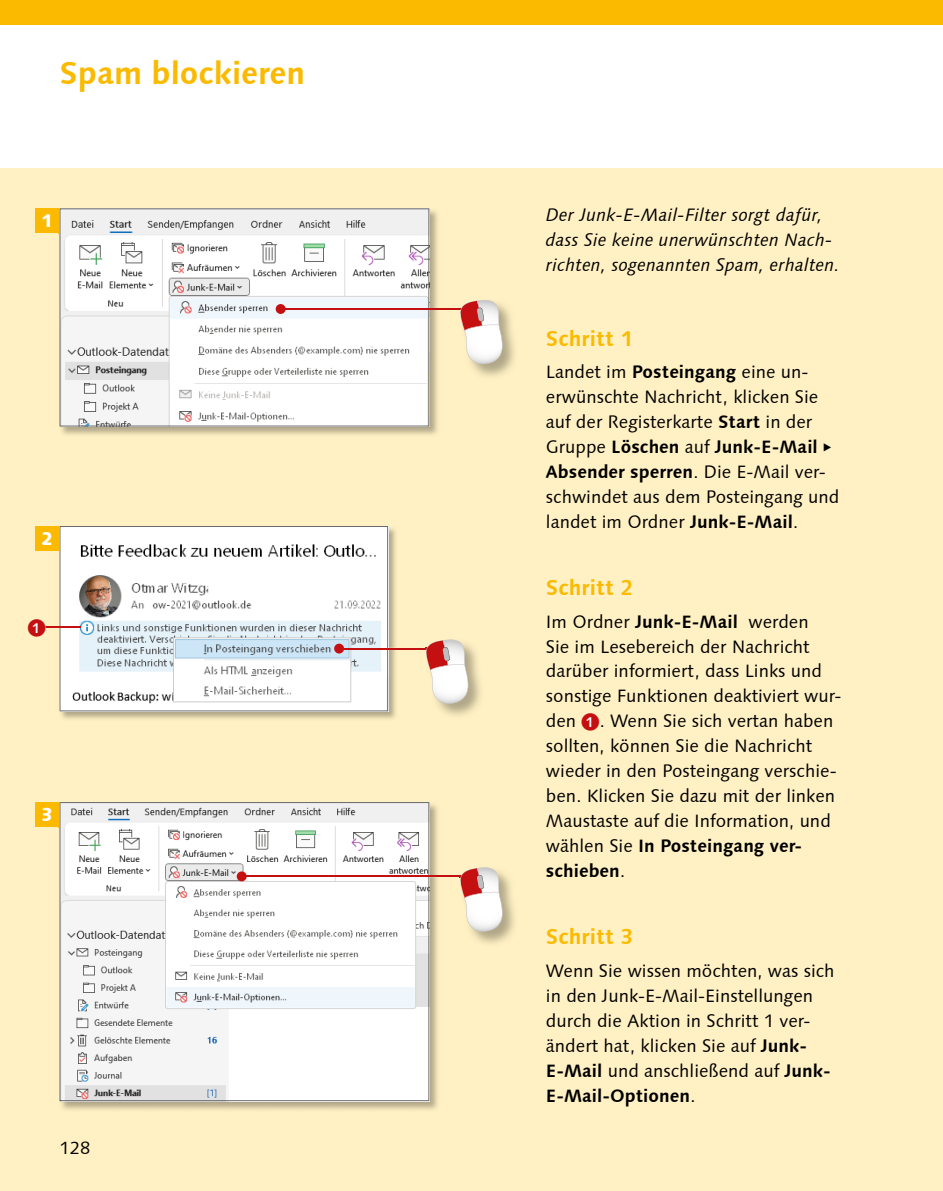
<style>
.page{position:relative;width:943px;height:1191px;background:#fff}
.page>*{position:absolute;margin:0;border:0;box-sizing:border-box;transform-origin:0 0}
.t1{font:700 31.5px "Syntax Next LT Pro";color:#fbba00}
.t2{font:700 21.35px "Syntax Next LT Pro";color:#fbba00}
.t3{font:800 18.38px "Syntax Next LT Pro";color:#fff}
.t4{font:17.85px/24.8px "Syntax Next LT Pro";color:#000}
.t5{font:italic 17.85px/24.8px "Syntax Next LT Pro";letter-spacing:.005em;color:#000}
.t6{font:17.85px "Galileo Press Callout";color:#c51011}
.t7{font:17.5px "Syntax Next LT Pro";color:#000}
.s1{font-weight:700}
.s2{font-family:"European Pi X";font-size:10.5px}
.s3{font-family:"Galileo Press Callout";color:#c51011}
</style>
<div class="page">
<div style="left:0;top:0;width:943px;height:25px;background:#fbba00"></div>
<div style="left:0;top:169px;width:943px;height:1022px;background:#fff1c4"></div>
<div style="left:582px;top:714px;width:16px;height:16px;background:#fff;border-radius:50%"></div>
<div style="left:35px;top:208px;width:25px;height:25px;background:#fbba00"></div>
<div style="left:35px;top:802px;width:25px;height:25px;background:#fbba00"></div>
<div style="left:35px;top:526px;width:25px;height:25px;background:#fbba00"></div>
<img style="left:59px;top:208px;width:379px;height:227px">
<svg style="left:59px;top:208px;width:1px;height:25px"></svg>
<svg style="left:60px;top:208px;width:369px;height:218px;background:#ededed"></svg>
<img style="left:59px;top:526px;width:339px;height:193px">
<svg style="left:59px;top:526px;width:1px;height:25px"></svg>
<svg style="left:60px;top:526px;width:328px;height:185px;background:#e7eaeb"></svg>
<img style="left:59px;top:802px;width:379px;height:308px">
<svg style="left:59px;top:802px;width:1px;height:25px"></svg>
<svg style="left:60px;top:802px;width:369px;height:299px;background:#efefef"></svg>
<hr style="left:282px;top:308px;width:199px;height:2px;background:#c51011">
<div style="left:276px;top:304px;width:9px;height:10px;background:#c51011;border-radius:50%"></div>
<img style="left:472px;top:306px;width:42px;height:71px">
<svg style="left:460px;top:300px;width:43px;height:65px;background:#e7c9c0"></svg>
<hr style="left:45px;top:626px;width:36px;height:2px;background:#c51011">
<svg style="left:28px;top:620px;width:18px;height:15px"></svg>
<hr style="left:340px;top:647px;width:97px;height:2px;background:#c51011">
<div style="left:334px;top:643px;width:10px;height:10px;background:#c51011;border-radius:50%"></div>
<img style="left:438px;top:645px;width:42px;height:71px">
<svg style="left:425px;top:639px;width:43px;height:66px"></svg>
<hr style="left:244px;top:875px;width:237px;height:2px;background:#c51011">
<div style="left:237px;top:871px;width:10px;height:10px;background:#c51011;border-radius:50%"></div>
<img style="left:472px;top:874px;width:42px;height:70px">
<svg style="left:459px;top:867px;width:44px;height:66px"></svg>
<h1 class="t1" style="left:60px;top:53px;width:247px">Spam blockieren</h1>
<p class="t3" style="left:41px;top:209px;width:13px">1</p>
<p class="t3" style="left:41px;top:527px;width:13px">2</p>
<p class="t6" style="left:28px;top:619px;width:19px">a</p>
<p class="t3" style="left:41px;top:803px;width:13px">3</p>
<p class="t7" style="left:60px;top:1137px;width:32px">128</p>
<p class="t5" style="left:546px;top:202px;width:295px">Der Junk-E-Mail-Filter sorgt dafür, dass Sie keine unerwünschten Nach&shy;richten, sogenannten Spam, erhalten.</p>
<p class="t2" style="left:546px;top:325px;width:88px">Schritt 1</p>
<p class="t4" style="left:546px;top:359px;width:295px">Landet im <span class="s1">Posteingang</span> eine un&shy;erwünschte Nachricht, klicken Sie auf der Registerkarte <span class="s1">Start</span> in der Gruppe <span class="s1">Löschen</span> auf <span class="s1">Junk-E-Mail</span> <span class="s2">E </span><span class="s1">Absender sperren</span>. Die E-Mail ver&shy;schwindet aus dem Posteingang und landet im Ordner <span class="s1">Junk-E-Mail</span>.</p>
<p class="t2" style="left:546px;top:574px;width:88px">Schritt 2</p>
<p class="t4" style="left:546px;top:609px;width:297px">Im Ordner <span class="s1">Junk-E-Mail</span> werden<br>Sie im Lesebereich der Nachricht darüber informiert, dass Links und sonstige Funktionen deaktiviert wur&shy;den <span class="s3">1</span>. Wenn Sie sich vertan haben sollten, können Sie die Nachricht wieder in den Posteingang verschie&shy;ben. Klicken Sie dazu mit der linken<br>Maustaste auf die Information, und wählen Sie <span class="s1">In Posteingang ver&shy;schieben</span>.</p>
<p class="t2" style="left:546px;top:923px;width:88px">Schritt 3</p>
<p class="t4" style="left:546px;top:958px;width:290px">Wenn Sie wissen möchten, was sich in den Junk-E-Mail-Einstellungen durch die Aktion in Schritt 1 ver&shy;ändert hat, klicken Sie auf <span class="s1">Junk-<br>E-Mail</span> und anschließend auf <span class="s1">Junk-<br>E-Mail-Optionen</span>.</p>
</div>
